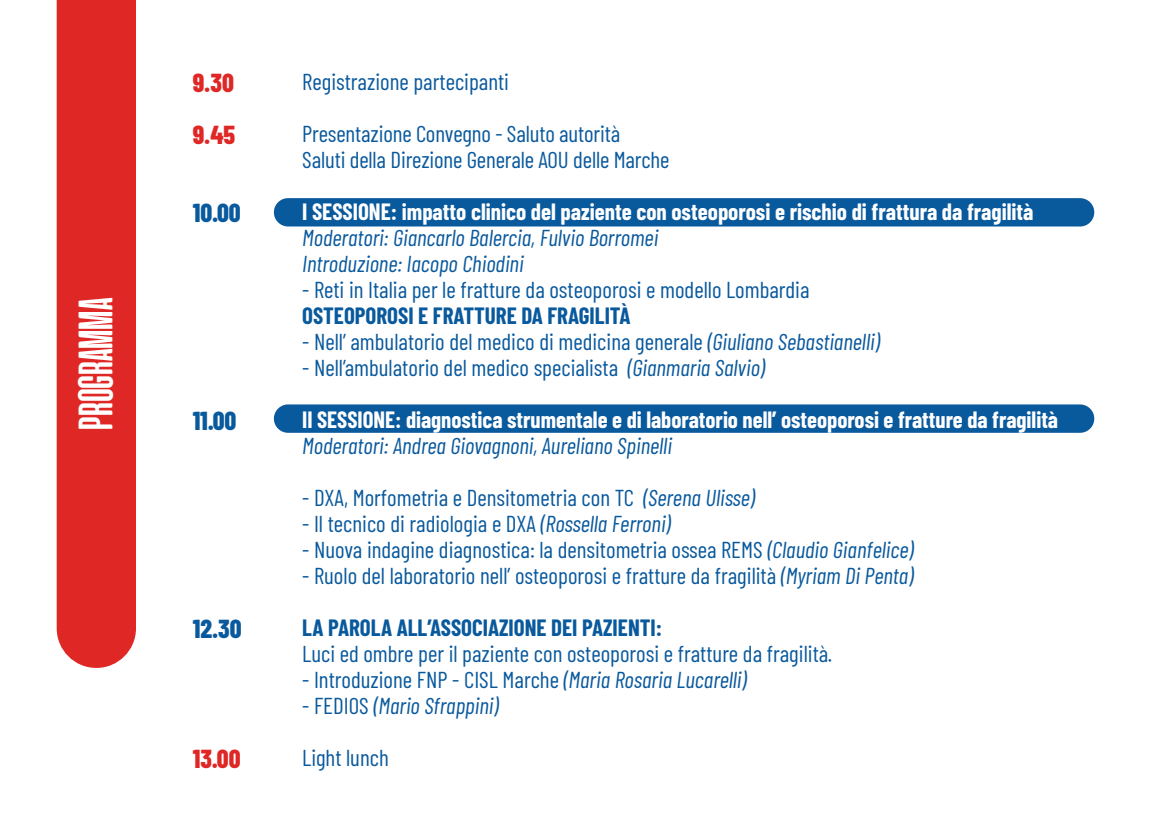
<style>
.page{position:relative;width:1168px;height:828px;background:#fff}
.page>*{position:absolute;margin:0;border:0;box-sizing:border-box;transform-origin:0 0}
.t1{font:700 48px "Cinematografica";color:#fff}
.t2{font:800 26px "Barlow Condensed";color:#09599d}
.t3{font:800 26px/52px "Barlow Condensed";color:#df2826}
.t4{font:23px/26px "Barlow Condensed";color:#09599d}
.t5{font:700 23px "Barlow Condensed";color:#fff}
.t6{font:italic 23px/26px "Barlow Condensed";color:#09599d}
.t7{font:700 23px "Barlow Condensed";color:#09599d}
.s1{font-style:italic}
.s2{font-style:normal}
</style>
<div class="page">
<div style="left:274px;top:404px;width:820px;height:29px;background:#09599d;border-radius:14px"></div>
<div style="left:274px;top:198px;width:820px;height:28px;background:#09599d;border-radius:14px"></div>
<div style="left:57px;top:0;width:79px;height:668px;background:#df2826"></div>
<h1 class="t1" style="left:70px;top:429px;width:133px;rotate:-90deg">PROGRAMMA</h1>
<p class="t3" style="left:193px;top:55px;width:44px">9.30<br>9.45</p>
<p class="t2" style="left:193px;top:194px;width:50px">10.00</p>
<p class="t2" style="left:193px;top:402px;width:45px">11.00</p>
<p class="t2" style="left:193px;top:610px;width:51px">12.30</p>
<p class="t3" style="left:193px;top:731px;width:49px">13.00</p>
<p class="t4" style="left:302px;top:67px;width:208px">Registrazione partecipanti</p>
<p class="t4" style="left:302px;top:119px;width:369px">Presentazione Convegno - Saluto autorità<br>Saluti della Direzione Generale AOU delle Marche</p>
<p class="t5" style="left:302px;top:195px;width:733px">I SESSIONE: impatto clinico del paziente con osteoporosi e rischio di frattura da fragilità</p>
<p class="t6" style="left:302px;top:223px;width:358px">Moderatori: Giancarlo Balercia, Fulvio Borromei<br>Introduzione: Iacopo Chiodini</p>
<p class="t4" style="left:302px;top:275px;width:509px">- Reti in Italia per le fratture da osteoporosi e modello Lombardia</p>
<p class="t7" style="left:302px;top:299px;width:330px">OSTEOPOROSI E FRATTURE DA FRAGILITÀ</p>
<p class="t4" style="left:302px;top:327px;width:579px">- Nell’ ambulatorio del medico di medicina generale <span class="s1">(Giuliano Sebastianelli)</span></p>
<p class="t4" style="left:302px;top:353px;width:464px">- Nell’ambulatorio del medico specialista <span class="s1">(Gianmaria Salvio)</span></p>
<p class="t5" style="left:302px;top:403px;width:757px">II SESSIONE: diagnostica strumentale e di laboratorio nell’ osteoporosi e fratture da fragilità</p>
<p class="t6" style="left:302px;top:431px;width:371px">Moderatori: Andrea Giovagnoni, Aureliano Spinelli</p>
<p class="t4" style="left:302px;top:483px;width:454px">- DXA, Morfometria e Densitometria con TC <span class="s1">(Serena Ulisse)</span></p>
<p class="t4" style="left:302px;top:509px;width:370px">- Il tecnico di radiologia e DXA <span class="s1">(Rossella Ferroni)</span></p>
<p class="t4" style="left:302px;top:535px;width:613px">- Nuova indagine diagnostica: la densitometria ossea REMS <span class="s1">(Claudio Gianfelice)</span></p>
<p class="t4" style="left:302px;top:561px;width:612px">- Ruolo del laboratorio nell’ osteoporosi e fratture da fragilità <span class="s1">(Myriam Di Penta)</span></p>
<p class="t7" style="left:302px;top:611px;width:361px">LA PAROLA ALL’ASSOCIAZIONE DEI PAZIENTI:</p>
<p class="t4" style="left:302px;top:639px;width:532px">Luci ed ombre per il paziente con osteoporosi e fratture da fragilità.</p>
<p class="t4" style="left:302px;top:665px;width:446px">- Introduzione FNP - CISL Marche <span class="s1">(Maria Rosaria Lucarelli)</span></p>
<p class="t6" style="left:302px;top:691px;width:198px"><span class="s2">- FEDIOS</span> (Mario Sfrappini)</p>
<p class="t4" style="left:302px;top:743px;width:88px">Light lunch</p>
</div>
